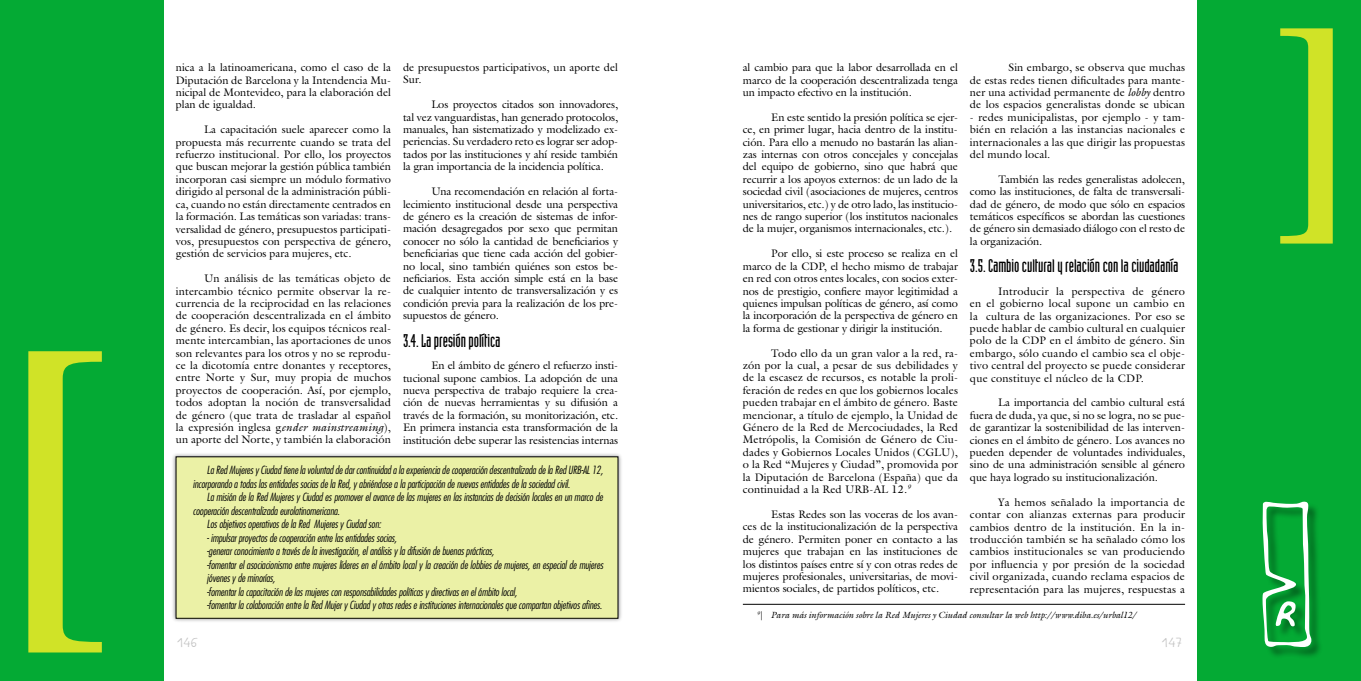
<style>
.page{position:relative;width:1361px;height:681px;background:#fff}
.page>*{position:absolute;margin:0;border:0;box-sizing:border-box;transform-origin:0 0}
.t1{font:600 350px "Times";color:#d0e327}
.t2{font:600 250px "Times";color:#d0e327}
.t3{font:18px "Industria Solid";letter-spacing:-.005em;color:#000}
.t4{font:11px/12.4px "Galliard";color:#000;text-align:justify}
.t5{font:italic 300 condensed 11px/13.5px "Futura";letter-spacing:-.01em;color:#000}
.t6{font:11px "Montevideo JTG";color:#c1c1c1}
.t7{font:italic 9px "Galliard";letter-spacing:-.01em;color:#000}
.s1{font-style:italic}
</style>
<div class="page">
<div style="left:0;top:0;width:164px;height:680px;background:#04aa34"></div>
<div style="left:1197px;top:0;width:164px;height:680px;background:#04aa34"></div>
<div style="left:1263px;top:502px;width:98px;height:178px;background:#000;opacity:.39"></div>
<div style="left:172px;top:452px;width:454px;height:174px;background:#000;opacity:.46"></div>
<div style="left:176px;top:456px;width:442px;height:162px;background:#ebf1a6"></div>
<div style="left:176px;top:456px;width:442px;height:162px;border:1px solid #000"></div>
<hr style="left:743px;top:604px;width:442px;height:1px;background:#000">
<svg style="left:1263px;top:502px;width:48px;height:144px"></svg>
<h1 class="t1" style="left:2px;top:262px;width:118px">[</h1>
<p class="t4" style="left:176px;top:61px;width:217px">nica a la latinoamericana, como el caso de la Diputación de Barcelona y la Intendencia Mu&shy;nicipal de Montevideo, para la elaboración del plan de igualdad.</p>
<p class="t4" style="left:176px;top:123px;width:217px;text-indent:28px">La capacitación suele aparecer como la propuesta más recurrente cuando se trata del refuerzo institucional. Por ello, los proyectos que buscan mejorar la gestión pública también incorporan casi siempre un módulo formativo dirigido al personal de la administración públi&shy;ca, cuando no están directamente centrados en la formación. Las temáticas son variadas: trans&shy;versalidad de género, presupuestos participati&shy;vos, presupuestos con perspectiva de género, gestión de servicios para mujeres, etc.</p>
<p class="t4" style="left:176px;top:272px;width:217px;text-indent:28px">Un análisis de las temáticas objeto de intercambio técnico permite observar la re&shy;currencia de la reciprocidad en las relaciones de cooperación descentralizada en el ámbito de género. Es decir, los equipos técnicos real&shy;mente intercambian, las aportaciones de unos son relevantes para los otros y no se reprodu&shy;ce la dicotomía entre donantes y receptores, entre Norte y Sur, muy propia de muchos proyectos de cooperación. Así, por ejemplo, todos adoptan la noción de transversalidad de género (que trata de trasladar al español la expresión inglesa g<span class="s1">ender mainstreaming</span>), un aporte del Norte, y también la elaboración</p>
<p class="t4" style="left:403px;top:61px;width:217px">de presupuestos participativos, un aporte del<br>Sur.</p>
<p class="t4" style="left:403px;top:98px;width:217px;text-indent:28px">Los proyectos citados son innovadores, tal vez vanguardistas, han generado protocolos, manuales, han sistematizado y modelizado ex&shy;periencias. Su verdadero reto es lograr ser adop&shy;tados por las instituciones y ahí reside también la gran importancia de la incidencia política.</p>
<p class="t4" style="left:403px;top:185px;width:217px;text-indent:28px">Una recomendación en relación al forta&shy;lecimiento institucional desde una perspectiva de género es la creación de sistemas de infor&shy;mación desagregados por sexo que permitan conocer no sólo la cantidad de beneficiarios y beneficiarias que tiene cada acción del gobier&shy;no local, sino también quiénes son estos be&shy;neficiarios. Esta acción simple está en la base de cualquier intento de transversalización y es condición previa para la realización de los pre&shy;supuestos de género.</p>
<h3 class="t3" style="left:403px;top:330px;width:99px">3.4. La presión política</h3>
<p class="t4" style="left:403px;top:359px;width:217px;text-indent:28px">En el ámbito de género el refuerzo insti&shy;tucional supone cambios. La adopción de una nueva perspectiva de trabajo requiere la crea&shy;ción de nuevas herramientas y su difusión a través de la formación, su monitorización, etc.<br>En primera instancia esta transformación de la institución debe superar las resistencias internas</p>
<p class="t5" style="left:193px;top:463px;width:412px;text-indent:14px">La Red Mujeres y Ciudad tiene la voluntad de dar continuidad a la experiencia de cooperación descentralizada de la Red URB-AL 12, incorporando a todas las entidades socias de la Red, y abriéndose a la participación de nuevas entidades de la sociedad civil.</p>
<p class="t5" style="left:207px;top:490px;width:397px">La misión de la Red Mujeres y Ciudad es promover el avance de las mujeres en las instancias de decisión locales en un marco de</p>
<p class="t5" style="left:193px;top:504px;width:149px">cooperación descentralizada eurolatinomericana.</p>
<p class="t5" style="left:207px;top:517px;width:176px">Los objetivos operativos de la Red Mujeres y Ciudad son:</p>
<p class="t5" style="left:207px;top:531px;width:397px">- impulsar proyectos de cooperación entre las entidades socias,<br>-generar conocimiento a través de la investigación, el análisis y la difusión de buenas prácticas,<br>-fomentar el asociacionismo entre mujeres líderes en el ámbito local y la creación de lobbies de mujeres, en especial de mujeres jóvenes y de minorías,<br>-fomentar la capacitación de las mujeres con responsabilidades políticas y directivas en el ámbito local,<br>-fomentar la colaboración entre la Red Mujer y Ciudad y otras redes e instituciones internacionales que compartan objetivos afines.</p>
<p class="t4" style="left:743px;top:61px;width:217px">al cambio para que la labor desarrollada en el marco de la cooperación descentralizada tenga un impacto efectivo en la institución.</p>
<p class="t4" style="left:743px;top:111px;width:217px;text-indent:28px">En este sentido la presión política se ejer&shy;ce, en primer lugar, hacia dentro de la institu&shy;ción. Para ello a menudo no bastarán las alian&shy;zas internas con otros concejales y concejalas del equipo de gobierno, sino que habrá que recurrir a los apoyos externos: de un lado de la sociedad civil (asociaciones de mujeres, centros universitarios, etc.) y de otro lado, las institucio&shy;nes de rango superior (los institutos nacionales de la mujer, organismos internacionales, etc.).</p>
<p class="t4" style="left:743px;top:247px;width:217px;text-indent:28px">Por ello, si este proceso se realiza en el marco de la CDP, el hecho mismo de trabajar en red con otros entes locales, con socios exter&shy;nos de prestigio, confiere mayor legitimidad a quienes impulsan políticas de género, así como la incorporación de la perspectiva de género en la forma de gestionar y dirigir la institución.</p>
<p class="t4" style="left:743px;top:346px;width:217px;text-indent:28px">Todo ello da un gran valor a la red, ra&shy;zón por la cual, a pesar de sus debilidades y de la escasez de recursos, es notable la proli&shy;feración de redes en que los gobiernos locales pueden trabajar en el ámbito de género. Baste mencionar, a título de ejemplo, la Unidad de Género de la Red de Mercociudades, la Red Metrópolis, la Comisión de Género de Ciu&shy;dades y Gobiernos Locales Unidos (CGLU), o la Red “Mujeres y Ciudad”, promovida por la Diputación de Barcelona (España) que da continuidad a la Red URB-AL 12.<sup>9</sup></p>
<p class="t4" style="left:743px;top:507px;width:217px;text-indent:28px">Estas Redes son las voceras de los avan&shy;ces de la institucionalización de la perspectiva de género. Permiten poner en contacto a las mujeres que trabajan en las instituciones de los distintos países entre sí y con otras redes de mujeres profesionales, universitarias, de movi&shy;mientos sociales, de partidos políticos, etc.</p>
<p class="t4" style="left:970px;top:61px;width:217px;text-indent:39px">Sin embargo, se observa que muchas de estas redes tienen dificultades para mante&shy;ner una actividad permanente de <span class="s1">lobby</span> dentro de los espacios generalistas donde se ubican</p>
<p class="t4" style="left:970px;top:111px;width:217px">- redes municipalistas, por ejemplo - y tam&shy;bién en relación a las instancias nacionales e internacionales a las que dirigir las propuestas del mundo local.</p>
<p class="t4" style="left:970px;top:173px;width:217px;text-indent:28px">También las redes generalistas adolecen, como las instituciones, de falta de transversali&shy;dad de género, de modo que sólo en espacios temáticos específicos se abordan las cuestiones de género sin demasiado diálogo con el resto de la organización.</p>
<h3 class="t3" style="left:970px;top:256px;width:210px">3.5. Cambio cultural y relación con la ciudadanía</h3>
<p class="t4" style="left:970px;top:284px;width:217px;text-indent:28px">Introducir la perspectiva de género en el gobierno local supone un cambio en la cultura de las organizaciones. Por eso se puede hablar de cambio cultural en cualquier polo de la CDP en el ámbito de género. Sin embargo, sólo cuando el cambio sea el obje&shy;tivo central del proyecto se puede considerar que constituye el núcleo de la CDP.</p>
<p class="t4" style="left:970px;top:396px;width:217px;text-indent:28px">La importancia del cambio cultural está fuera de duda, ya que, si no se logra, no se pue&shy;de garantizar la sostenibilidad de las interven&shy;ciones en el ámbito de género. Los avances no pueden depender de voluntades individuales, sino de una administración sensible al género que haya logrado su institucionalización.</p>
<p class="t4" style="left:970px;top:495px;width:217px;text-indent:28px">Ya hemos señalado la importancia de contar con alianzas externas para producir cambios dentro de la institución. En la in&shy;troducción también se ha señalado cómo los cambios institucionales se van produciendo por influencia y por presión de la sociedad civil organizada, cuando reclama espacios de representación para las mujeres, respuestas a</p>
<p class="t7" style="left:757px;top:609px;width:381px"><sup>9</sup>| Para más información sobre la Red Mujeres y Ciudad consultar la web http://www.diba.es/urbal12/</p>
<p class="t6" style="left:177px;top:633px;width:23px">146</p>
<p class="t6" style="left:1161px;top:633px;width:22px">147</p>
<h2 class="t2" style="left:1351px;top:307px;width:85px;rotate:-180deg">[</h2>
</div>
